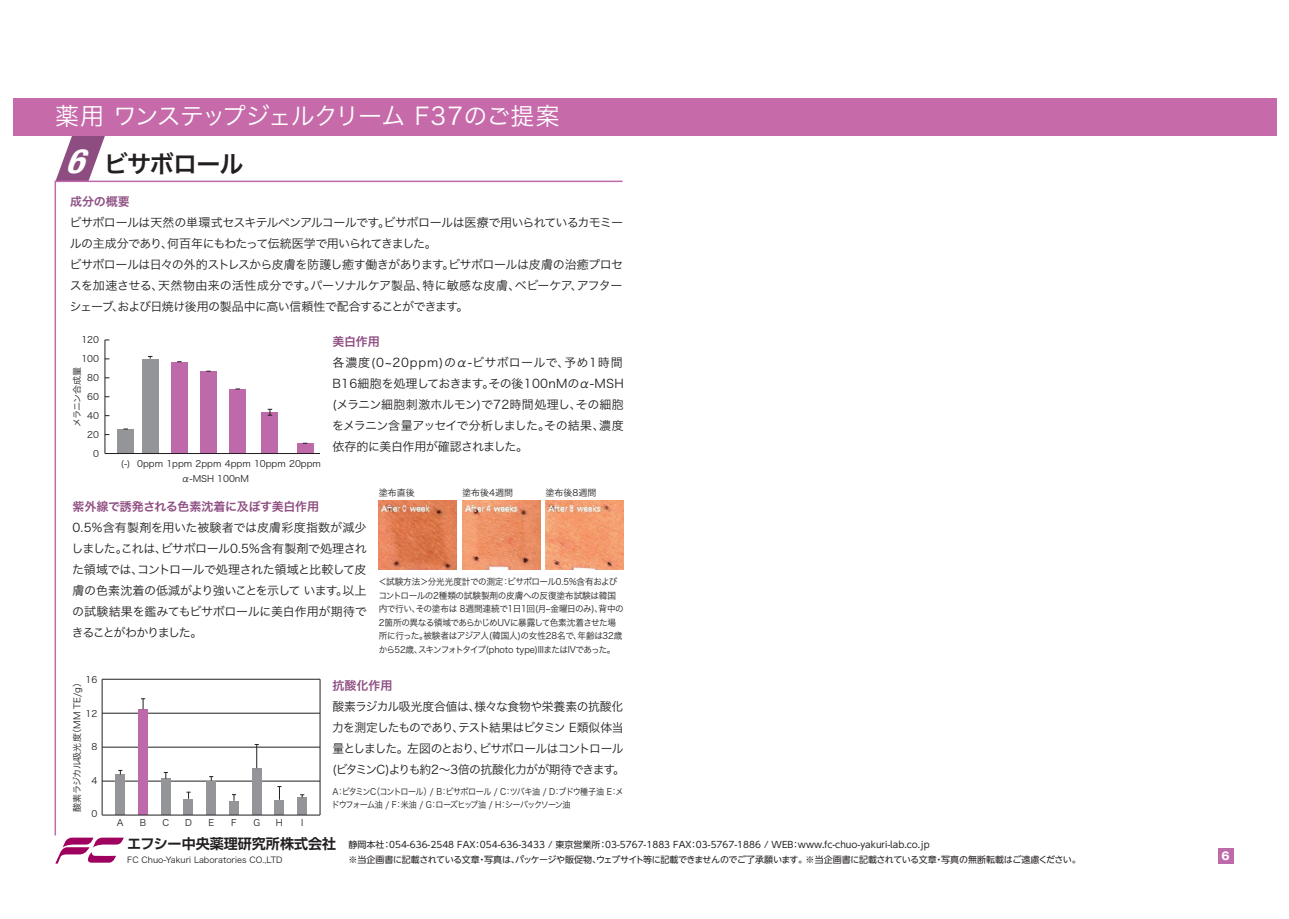
<style>
.page{position:relative;width:1289px;height:919px;background:#fff}
.page>*{position:absolute;margin:0;border:0;box-sizing:border-box;transform-origin:0 0}
.t1{font:24px "Hira Kaku Pro W3";letter-spacing:-.04em;color:#fff}
.t2{font:24px "Hira Kaku Pro N W6";letter-spacing:-.04em;color:#231f20}
.t3{font:700 14.1px "Shin Go Pro De";color:#231f20}
.t4{font:12px/21px "Hira Kaku Pro W3";letter-spacing:-.045em;color:#231f20}
.t5{font:12px "Hira Kaku Pro W6";letter-spacing:-.02em;color:#8e4d81}
.t6{font:700 10.8px "Gothic MB101 Pro";color:#fff}
.t7{font:9px/13.5px "Hira Kaku Pro W3";letter-spacing:-.04em;color:#231f20;scale:.96 1}
.t8{font:9px/15px "UD Shin Go NT Pro";color:#231f20}
.t9{font:9px/13.5px "Hira Kaku Pro W3";letter-spacing:-.085em;color:#231f20;scale:.9 1}
.t10{font:9px/19px "Hira Kaku Pro W3";color:#231f20;text-align:right}
.t11{font:9px "Hira Kaku Pro W3";letter-spacing:-.04em;color:#231f20}
.t12{font:9px "Hira Kaku Pro W3";letter-spacing:-.01em;color:#231f20}
.t13{font:9px "Hira Kaku Pro W3";letter-spacing:-.075em;color:#231f20}
.t14{font:8.4px "Hira Kaku Pro W3";color:#231f20}
.s1{font-family:"Helvetica Neue";font-weight:700;font-style:italic;font-stretch:condensed;font-size:33.9px;color:#fff}
</style>
<div class="page">
<svg style="left:55px;top:135px;width:50px;height:45px"></svg>
<svg style="left:54px;top:180px;width:570px;height:656px"></svg>
<div style="left:1217px;top:847px;width:16px;height:16px;background:#bd69aa"></div>
<svg style="left:55px;top:837px;width:69px;height:26px"></svg>
<hr style="left:105px;top:340px;width:1px;height:113px;background:#231f20">
<div style="left:117px;top:429px;width:17px;height:24px;background:#939598"></div>
<div style="left:142px;top:359px;width:16px;height:94px;background:#939598"></div>
<div style="left:171px;top:361px;width:17px;height:92px;background:#bd69aa"></div>
<div style="left:200px;top:371px;width:17px;height:82px;background:#bd69aa"></div>
<div style="left:229px;top:389px;width:17px;height:64px;background:#bd69aa"></div>
<div style="left:262px;top:412px;width:16px;height:41px;background:#bd69aa"></div>
<svg style="left:268px;top:409px;width:4px;height:7px"></svg>
<div style="left:297px;top:443px;width:16px;height:10px;background:#bd69aa"></div>
<hr style="left:105px;top:453px;width:215px;height:1px;background:#231f20">
<img style="left:545px;top:500px;width:78px;height:69px">
<img style="left:462px;top:500px;width:78px;height:69px">
<img style="left:379px;top:500px;width:78px;height:69px">
<hr style="left:102px;top:679px;width:1px;height:136px;background:#231f20">
<hr style="left:320px;top:679px;width:1px;height:136px;background:#231f20">
<hr style="left:102px;top:678px;width:218px;height:1px;background:#231f20">
<hr style="left:102px;top:712px;width:218px;height:1px;background:#231f20">
<hr style="left:102px;top:746px;width:218px;height:1px;background:#231f20">
<hr style="left:102px;top:780px;width:218px;height:1px;background:#231f20">
<div style="left:115px;top:774px;width:10px;height:40px;background:#939598"></div>
<svg style="left:118px;top:770px;width:4px;height:4px"></svg>
<div style="left:138px;top:709px;width:10px;height:105px;background:#bd69aa"></div>
<svg style="left:141px;top:698px;width:4px;height:11px"></svg>
<div style="left:161px;top:778px;width:9px;height:36px;background:#939598"></div>
<svg style="left:164px;top:772px;width:4px;height:6px"></svg>
<div style="left:184px;top:798px;width:9px;height:16px;background:#939598"></div>
<svg style="left:186px;top:791px;width:5px;height:7px"></svg>
<div style="left:206px;top:780px;width:10px;height:34px;background:#939598"></div>
<svg style="left:209px;top:776px;width:4px;height:4px"></svg>
<div style="left:229px;top:800px;width:9px;height:14px;background:#939598"></div>
<svg style="left:232px;top:794px;width:4px;height:6px"></svg>
<div style="left:252px;top:768px;width:9px;height:46px;background:#939598"></div>
<svg style="left:255px;top:744px;width:4px;height:24px"></svg>
<div style="left:274px;top:799px;width:10px;height:15px;background:#939598"></div>
<svg style="left:277px;top:786px;width:4px;height:13px"></svg>
<div style="left:297px;top:797px;width:10px;height:17px;background:#939598"></div>
<svg style="left:300px;top:794px;width:4px;height:3px"></svg>
<hr style="left:102px;top:814px;width:218px;height:1px;background:#231f20">
<div style="left:13px;top:98px;width:1263px;height:37px;background:#c66aaa"></div>
<h1 class="t1" style="left:55px;top:95px;width:506px">薬用 ワンステップジェルクリーム F37のご提案</h1>
<h1 class="t2" style="left:66px;top:142px;width:179px"><span class="s1">6</span> ビサボロール</h1>
<p class="t5" style="left:70px;top:191px;width:61px">成分の概要</p>
<p class="t4" style="left:69px;top:211px;width:555px">ビサボロールは天然の単環式セスキテルペンアルコールです。ビサボロールは医療で用いられているカモミールの主成分であり、何百年にもわたって伝統医学で用いられてきました。<br>ビサボロールは日々の外的ストレスから皮膚を防護し癒す働きがあります。ビサボロールは皮膚の治癒プロセスを加速させる、天然物由来の活性成分です。パーソナルケア製品、特に敏感な皮膚、ベビーケア、アフターシェーブ、および日焼け後用の製品中に高い信頼性で配合することができます。</p>
<p class="t5" style="left:332px;top:330px;width:49px">美白作用</p>
<p class="t4" style="left:332px;top:351px;width:293px;text-align:justify">各濃度(0~20ppm)のα-ビサボロールで、予め1時間B16細胞を処理しておきます。その後100nMのα-MSH (メラニン細胞刺激ホルモン)で72時間処理し、その細胞をメラニン含量アッセイで分析しました。その結果、濃度依存的に美白作用が確認されました。</p>
<p class="t10" style="left:81px;top:329px;width:19px">120<br>100<br>80<br>60<br>40<br>20<br>0</p>
<p class="t13" style="left:69px;top:426px;width:61px;rotate:-90deg">メラニン合成量</p>
<p class="t10" style="left:137px;top:453px;width:185px">0ppm 1ppm 2ppm 4ppm 10ppm 20ppm</p>
<p class="t5" style="left:72px;top:495px;width:248px">紫外線で誘発される色素沈着に及ぼす美白作用</p>
<p class="t4" style="left:72px;top:515px;width:297px;text-align:justify">0.5%含有製剤を用いた被験者では皮膚彩度指数が減少しました。これは、ビサボロール0.5%含有製剤で処理された領域では、コントロールで処理された領域と比較して皮膚の色素沈着の低減がより強いことを示して います。以上の試験結果を鑑みてもビサボロールに美白作用が期待できることがわかりました。</p>
<p class="t11" style="left:121px;top:455px;width:11px">(-)</p>
<p class="t10" style="left:181px;top:468px;width:69px">α-MSH 100nM</p>
<p class="t11" style="left:379px;top:484px;width:37px">塗布直後</p>
<p class="t11" style="left:462px;top:484px;width:52px">塗布後4週間</p>
<p class="t11" style="left:545px;top:484px;width:52px">塗布後8週間</p>
<p class="t7" style="left:378px;top:574px;width:257px">＜試験方法＞分光光度計での測定：ビサボロール0.5%含有およびコントロールの2種類の試験製剤の皮膚への反復塗布試験は韓国内で行い、その塗布は 8週間連続で1日1回(月~金曜日のみ)、背中の2箇所の異なる領域であらかじめUVに暴露して色素沈着させた場所に行った。被験者はアジア人(韓国人)の女性28名で、年齢は32歳から52歳、スキンフォトタイプ(photo type)IIIまたはIVであった。</p>
<p class="t11" style="left:86px;top:671px;width:13px">16</p>
<p class="t11" style="left:86px;top:705px;width:13px">12</p>
<p class="t11" style="left:91px;top:738px;width:7px">8</p>
<p class="t11" style="left:91px;top:772px;width:7px">4</p>
<p class="t11" style="left:91px;top:805px;width:7px">0</p>
<p class="t12" style="left:69px;top:811px;width:135px;rotate:-90deg">酸素ラジカル吸光度（MM TE/g）</p>
<p class="t11" style="left:117px;top:814px;width:8px">A</p>
<p class="t11" style="left:140px;top:814px;width:8px">B</p>
<p class="t11" style="left:162px;top:814px;width:8px">C</p>
<p class="t11" style="left:185px;top:814px;width:8px">D</p>
<p class="t11" style="left:208px;top:814px;width:7px">E</p>
<p class="t11" style="left:231px;top:814px;width:7px">F</p>
<p class="t11" style="left:253px;top:814px;width:8px">G</p>
<p class="t11" style="left:276px;top:814px;width:9px">H</p>
<p class="t11" style="left:301px;top:814px;width:4px">I</p>
<p class="t5" style="left:332px;top:674px;width:61px">抗酸化作用</p>
<p class="t4" style="left:332px;top:695px;width:294px">酸素ラジカル吸光度合値は、様々な食物や栄養素の抗酸化力を測定したものであり、テスト結果はビタミン E類似体当量としました。左図のとおり、ビサボロールはコントロール(ビタミンC)よりも約2～3倍の抗酸化力がが期待できます。</p>
<p class="t9" style="left:331px;top:783px;width:326px">A：ビタミンC（コントロール）/ B：ビサボロール / C：ツバキ油 / D：ブドウ種子油 E：メドウフォーム油 / F：米油 / G：ローズヒップ油 / H：シーバックソーン油</p>
<p class="t3" style="left:127px;top:832px;width:210px">エフシー中央薬理研究所株式会社</p>
<p class="t14" style="left:127px;top:851px;width:157px">FC Chuo-Yakuri Laboratories CO.,LTD</p>
<p class="t8" style="left:348px;top:837px;width:733px">静岡本社：054-636-2548 FAX：054-636-3433 / 東京営業所：03-5767-1883 FAX：03-5767-1886 / WEB：www.fc-chuo-yakuri-lab.co.jp<br>※当企画書に記載されている文章・写真は、パッケージや販促物、ウェブサイト等に記載できませんのでご了承願います。※当企画書に記載されている文章・写真の無断転載はご遠慮ください。</p>
<p class="t6" style="left:1221px;top:846px;width:10px">6</p>
</div>
